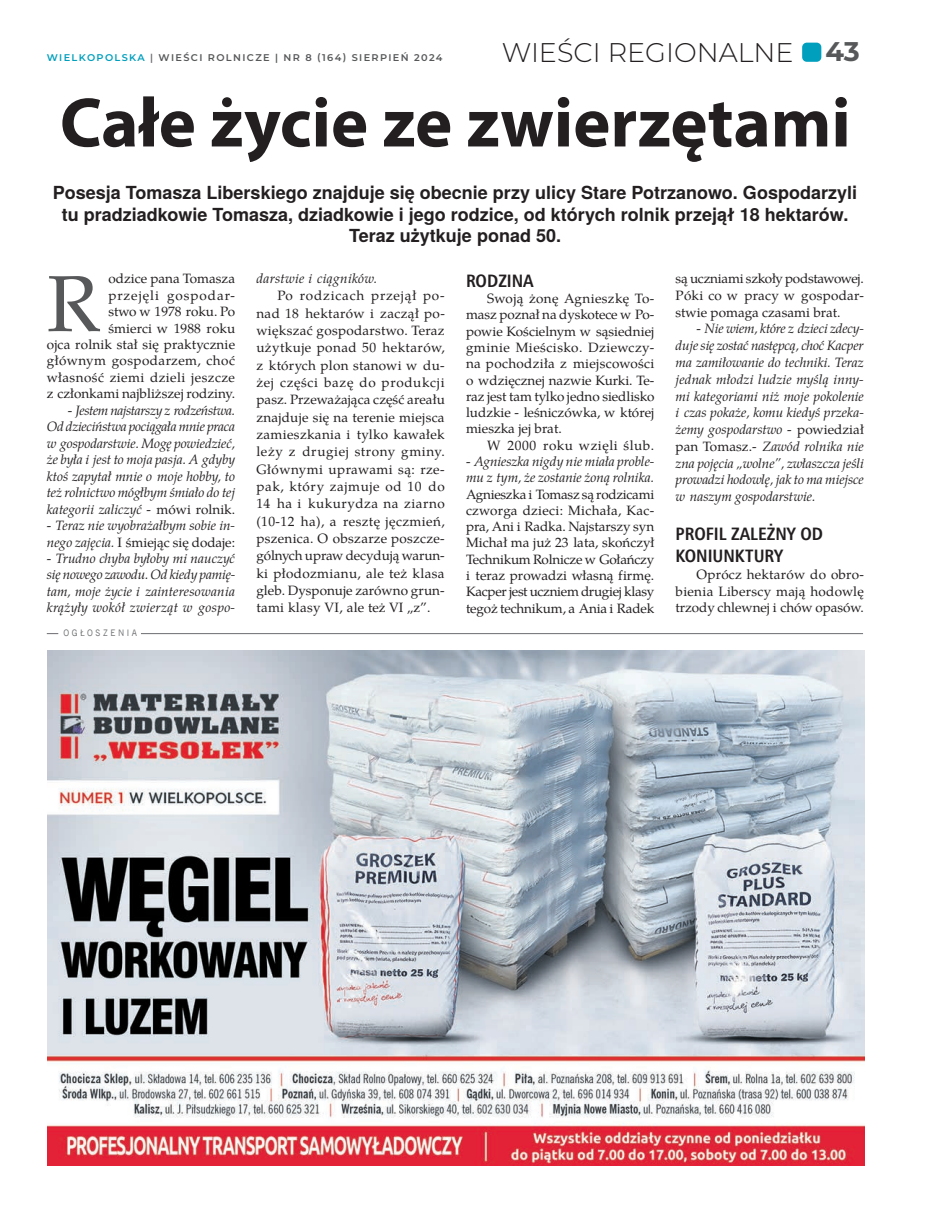
<style>
.page{position:relative;width:932px;height:1225px;background:#fff}
.page>*{position:absolute;margin:0;border:0;box-sizing:border-box;transform-origin:0 0}
.t1{font:79.5px "Te X Gyre Pagella";color:#57585a}
.t2{font:700 70.5px "Myriad Pro";color:#231f20}
.t3{font:300 27px "Montserrat";color:#231f20}
.t4{font:700 18px/21.6px "Te X Gyre Heros";color:#231f20;text-align:center}
.t5{font:700 18px/22.2px "Humnst 777 Cn EU";color:#231f20}
.t6{font:13.5px/17.2px "Te X Gyre Pagella";color:#231f20;text-align:justify}
.t7{font:italic 13.5px/16.5px "Te X Gyre Pagella";color:#231f20;text-align:justify}
.t8{font:13.5px "Te X Gyre Pagella";letter-spacing:.035em;color:#231f20}
.t9{font:italic 13.5px "Te X Gyre Pagella";letter-spacing:.02em;color:#231f20}
.t10{font:600 9.75px "Montserrat";letter-spacing:.14em;color:#57585a}
.t11{font:9px "News Goth EU";letter-spacing:.3em;color:#6c6d70}
.s1{color:#009fbd}
.s2{color:#6c6d70}
.s3{font-weight:700;color:#57585a}
.s4{font-style:normal}
</style>
<div class="page">
<div style="left:801px;top:43px;width:20px;height:19px;background:#009fbd;border-radius:5px"></div>
<hr style="left:141px;top:633px;width:721px;height:1px;background:#6c6d70">
<img style="left:47px;top:651px;width:817px;height:514px">
<p class="t10" style="left:47px;top:51px;width:397px"><span class="s1">WIELKOPOLSKA</span> <span class="s2">|</span> WIEŚCI ROLNICZE | NR 8 (164) SIERPIEŃ 2024</p>
<h3 class="t3" style="left:501px;top:34px;width:359px">WIEŚCI REGIONALNE <span class="s3">43</span></h3>
<h2 class="t2" style="left:60px;top:77px;width:792px">Całe życie ze zwierzętami</h2>
<h3 class="t4" style="left:53px;top:181px;width:805px">Posesja Tomasza Liberskiego znajduje się obecnie przy ulicy Stare Potrzanowo. Gospodarzyli tu pradziadkowie Tomasza, dziadkowie i jego rodzice, od których rolnik przejął 18 hektarów.<br>Teraz użytkuje ponad 50.</h3>
<h1 class="t1" style="left:47px;top:244px;width:55px">R</h1>
<p class="t9" style="left:256px;top:268px;width:122px">darstwie i ciągników.</p>
<p class="t6" style="left:256px;top:286px;width:190px;text-indent:21px">Po rodzicach przejął po&shy;nad 18 hektarów i zaczął po&shy;większać gospodarstwo. Teraz użytkuje ponad 50 hektarów, z których plon stanowi w du&shy;żej części bazę do produkcji pasz. Przeważająca część areału znajduje się na terenie miejsca zamieszkania i tylko kawałek leży z drugiej strony gminy.<br>Głównymi uprawami są: rze&shy;pak, który zajmuje od 10 do 14 ha i kukurydza na ziarno (10-12 ha), a resztę jęczmień, pszenica. O obszarze poszcze&shy;gólnych upraw decydują warun&shy;ki płodozmianu, ale też klasa gleb. Dysponuje zarówno grun&shy;tami klasy VI, ale też VI „z”.</p>
<p class="t6" style="left:47px;top:269px;width:190px;line-height:16.5px;text-align:right">odzice pana Tomasza<br>przejęli gospodar-<br>stwo w 1978 roku. Po<br>śmierci w 1988 roku<br>ojca rolnik stał się praktycznie głównym gospodarzem, choć własność ziemi dzieli jeszcze z członkami najbliższej rodziny.</p>
<p class="t7" style="left:47px;top:401px;width:190px;text-indent:21px"><span class="s4">-</span> Jestem najstarszy z rodzeństwa.<br>Od dzieciństwa pociągała mnie praca w gospodarstwie. Mogę powiedzieć, że była i jest to moja pasja. A gdyby ktoś zapytał mnie o moje hobby, to też rolnictwo mógłbym śmiało do tej kategorii zaliczyć <span class="s4">- mówi rolnik.</span></p>
<p class="t7" style="left:47px;top:516px;width:190px"><span class="s4">-</span> Teraz nie wyobrażałbym sobie in&shy;nego zajęcia. <span class="s4">I śmiejąc się dodaje:</span></p>
<p class="t7" style="left:47px;top:549px;width:190px"><span class="s4">-</span> Trudno chyba byłoby mi nauczyć się nowego zawodu. Od kiedy pamię&shy;tam, moje życie i zainteresowania krążyły wokół zwierząt w gospo-</p>
<p class="t6" style="left:675px;top:269px;width:190px;line-height:16.8px">są uczniami szkoły podstawowej.<br>Póki co w pracy w gospodar&shy;stwie pomaga czasami brat.</p>
<p class="t7" style="left:675px;top:319px;width:190px;text-indent:21px"><span class="s4">-</span> Nie wiem, które z dzieci zdecy&shy;duje się zostać następcą, choć Kacper ma zamiłowanie do techniki. Teraz jednak młodzi ludzie myślą inny&shy;mi kategoriami niż moje pokolenie i czas pokaże, komu kiedyś przeka&shy;żemy gospodarstwo <span class="s4">- powiedział pan Tomasz.-</span> Zawód rolnika nie zna pojęcia „wolne”, zwłaszcza jeśli prowadzi hodowlę, jak to ma miejsce w naszym gospodarstwie.</p>
<h3 class="t5" style="left:675px;top:522px;width:149px">PROFIL ZALEŻNY OD<br>KONIUNKTURY</h3>
<p class="t6" style="left:675px;top:565px;width:190px;line-height:16.8px;text-indent:21px">Oprócz hektarów do obro&shy;bienia Liberscy mają hodowlę trzody chlewnej i chów opasów.</p>
<h3 class="t5" style="left:466px;top:269px;width:69px">RODZINA</h3>
<p class="t6" style="left:466px;top:289px;width:190px;line-height:16.4px;text-indent:21px">Swoją żonę Agnieszkę To&shy;masz poznał na dyskotece w Po&shy;powie Kościelnym w sąsiedniej gminie Mieścisko. Dziewczy&shy;na pochodziła z miejscowości o wdzięcznej nazwie Kurki. Te&shy;raz jest tam tylko jedno siedlisko ludzkie - leśniczówka, w której mieszka jej brat.</p>
<p class="t8" style="left:487px;top:435px;width:169px">W 2000 roku wzięli ślub.</p>
<p class="t7" style="left:466px;top:452px;width:190px"><span class="s4">-</span> Agnieszka nigdy nie miała proble&shy;mu z tym, że zostanie żoną rolnika.</p>
<p class="t6" style="left:466px;top:485px;width:190px;line-height:16.4px">Agnieszka i Tomasz są rodzicami czworga dzieci: Michała, Kac&shy;pra, Ani i Radka. Najstarszy syn Michał ma już 23 lata, skończył Technikum Rolnicze w Gołańczy i teraz prowadzi własną firmę.<br>Kacper jest uczniem drugiej klasy tegoż technikum, a Ania i Radek</p>
<p class="t11" style="left:63px;top:627px;width:75px">OGŁOSZENIA</p>
</div>
